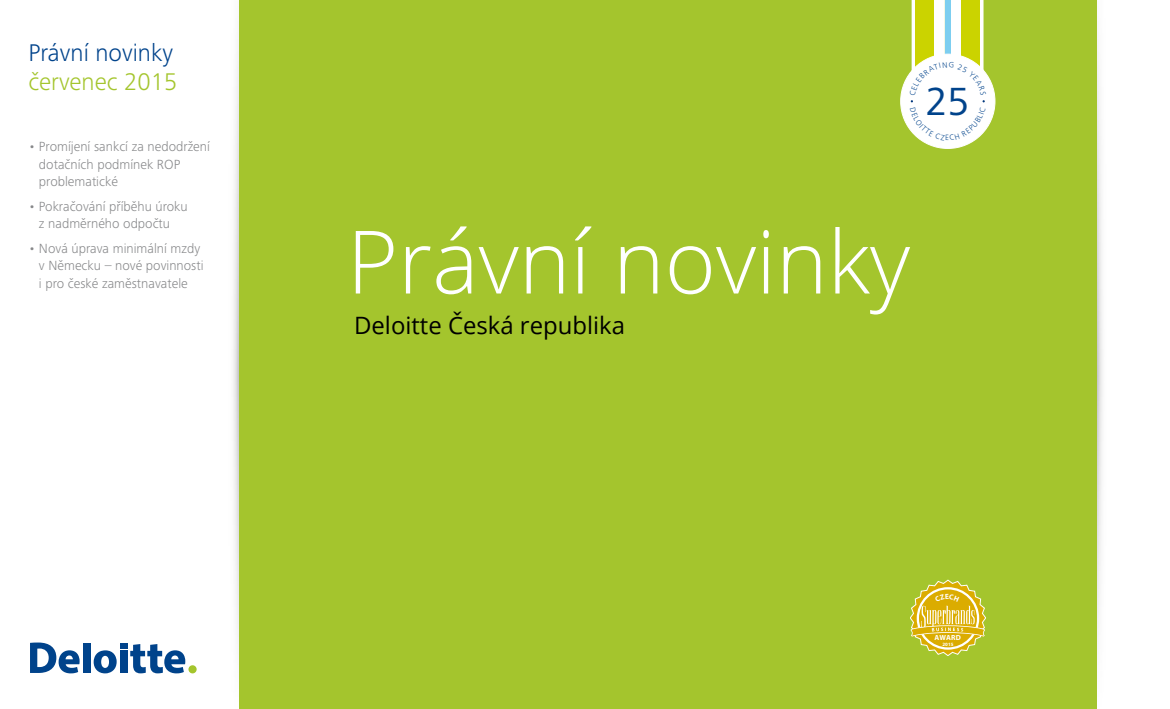
<style>
.page{position:relative;width:1170px;height:709px;background:#fff}
.page>*{position:absolute;margin:0;border:0;box-sizing:border-box;transform-origin:0 0}
.t1{font:300 87.5px "Open Sans";color:#fff}
.t2{font:40.75px "Frutiger Next Pro";color:#00438b}
.t3{font:300 25px "Frutiger Next Pro";color:#00438b}
.t4{font:300 25px "Frutiger Next Pro";color:#a4c52d}
.t5{font:23.88px "Open Sans";color:#000}
.t6{font:300 13.75px/17.5px "Frutiger Next Pro";color:#87888a}
.t7{font:700 7.38px "Myriad Pro";letter-spacing:.015em;color:#fff}
.t8{font:700 4.88px "Myriad Pro";color:#fff}
</style>
<div class="page">
<div style="left:238px;top:0;width:859px;height:709px;background:#a4c52d"></div>
<div style="left:83px;top:643px;width:7px;height:30px;background:#00438b"></div>
<svg style="left:94px;top:643px;width:91px;height:30px"></svg>
<svg style="left:30px;top:642px;width:50px;height:31px"></svg>
<div style="left:188px;top:665px;width:9px;height:8px;background:#a4c52d;border-radius:50%"></div>
<img style="left:233px;top:51px;width:5px;height:586px">
<img style="left:1097px;top:37px;width:6px;height:613px">
<div style="left:900px;top:54px;width:94px;height:94px;background:#fff;border-radius:47px"></div>
<svg style="left:909px;top:0;width:76px;height:140px"></svg>
<svg style="left:910px;top:580px;width:75px;height:76px"></svg>
<h3 class="t3" style="left:28px;top:38px;width:146px">Právní novinky</h3>
<h3 class="t4" style="left:28px;top:67px;width:150px">červenec 2015</h3>
<p class="t6" style="left:39px;top:138px;width:172px;text-indent:-11px">• Promíjení sankcí za nedodržení dotačních podmínek ROP problematické</p>
<p class="t6" style="left:28px;top:197px;width:161px;text-align:center">• Pokračování příběhu úroku z nadměrného odpočtu</p>
<p class="t6" style="left:39px;top:239px;width:166px;text-indent:-11px">• Nová úprava minimální mzdy v Německu – nové povinnosti i pro české zaměstnavatele</p>
<h2 class="t2" style="left:925px;top:78px;width:46px">25</h2>
<h1 class="t1" style="left:347px;top:202px;width:564px">Právní novinky</h1>
<h3 class="t5" style="left:354px;top:308px;width:272px">Deloitte Česká republika</h3>
<p class="t7" style="left:934px;top:633px;width:28px">AWARD</p>
<p class="t8" style="left:942px;top:641px;width:13px">2015</p>
</div>
